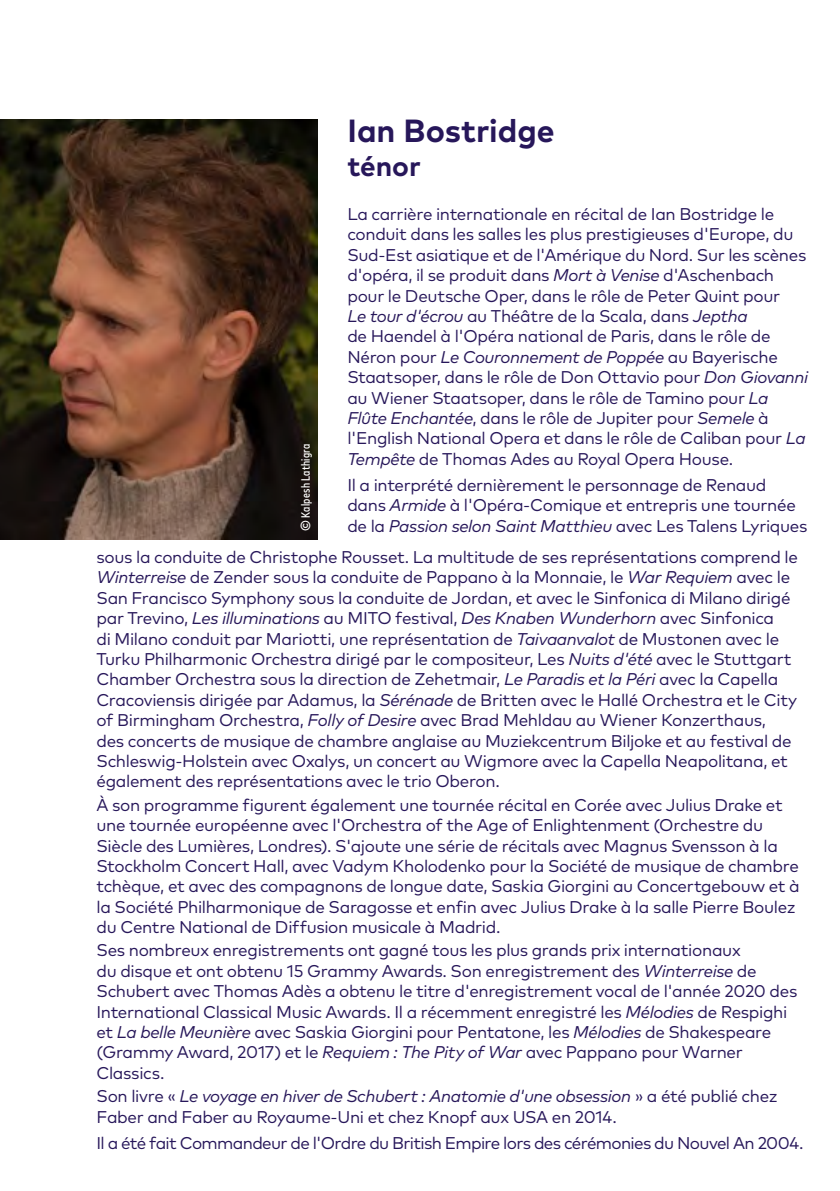
<style>
.page{position:relative;width:840px;height:1191px;background:#fff}
.page>*{position:absolute;margin:0;border:0;box-sizing:border-box;transform-origin:0 0}
.t1{font:700 32px "Mark Pro";color:#27175a}
.t2{font:700 28px "Mark Pro";color:#27175a}
.t3{font:17px/20.4px "Mark Pro";letter-spacing:-.02em;color:#27175a}
.t4{font:17px "Mark Pro";letter-spacing:-.04em;color:#27175a}
.t5{font:500 condensed 12px "Mark Pro";letter-spacing:.02em;color:#fff}
.s1{font-style:italic}
</style>
<div class="page">
<img style="left:0;top:120px;width:317px;height:419px">
<p class="t5" style="left:297px;top:531px;width:89px;rotate:-90deg">© Kalpesh Lathigra</p>
<h1 class="t1" style="left:347px;top:107px;width:209px">Ian Bostridge</h1>
<h2 class="t2" style="left:347px;top:145px;width:75px">ténor</h2>
<p class="t3" style="left:347px;top:202px;width:462px">La carrière internationale en récital de Ian Bostridge le conduit dans les salles les plus prestigieuses d'Europe, du Sud-Est asiatique et de l'Amérique du Nord. Sur les scènes d'opéra, il se produit dans <span class="s1">Mort à Venise</span> d'Aschenbach pour le Deutsche Oper, dans le rôle de Peter Quint pour<br><span class="s1">Le tour d'écrou</span> au Théâtre de la Scala, dans <span class="s1">Jeptha<br></span>de Haendel à l'Opéra national de Paris, dans le rôle de Néron pour <span class="s1">Le Couronnement de Poppée</span> au Bayerische Staatsoper, dans le rôle de Don Ottavio pour <span class="s1">Don Giovanni </span>au Wiener Staatsoper, dans le rôle de Tamino pour <span class="s1">La Flûte Enchantée</span>, dans le rôle de Jupiter pour <span class="s1">Semele</span> à l'English National Opera et dans le rôle de Caliban pour <span class="s1">La Tempête</span> de Thomas Ades au Royal Opera House.</p>
<p class="t3" style="left:347px;top:473px;width:450px">Il a interprété dernièrement le personnage de Renaud dans <span class="s1">Armide</span> à l'Opéra-Comique et entrepris une tournée</p>
<p class="t3" style="left:347px;top:514px;width:461px">de la <span class="s1">Passion selon Saint Matthieu</span> avec Les Talens Lyriques</p>
<p class="t3" style="left:96px;top:545px;width:702px">sous la conduite de Christophe Rousset. La multitude de ses représentations comprend le <span class="s1">Winterreise</span> de Zender sous la conduite de Pappano à la Monnaie, le <span class="s1">War Requiem</span> avec le San Francisco Symphony sous la conduite de Jordan, et avec le Sinfonica di Milano dirigé par Trevino, <span class="s1">Les illuminations</span> au MITO festival, <span class="s1">Des Knaben Wunderhorn</span> avec Sinfonica<br>di Milano conduit par Mariotti, une représentation de <span class="s1">Taivaanvalot</span> de Mustonen avec le Turku Philharmonic Orchestra dirigé par le compositeur, Les <span class="s1">Nuits d'été</span> avec le Stuttgart Chamber Orchestra sous la direction de Zehetmair, <span class="s1">Le Paradis et la Péri</span> avec la Capella Cracoviensis dirigée par Adamus, la <span class="s1">Sérénade</span> de Britten avec le Hallé Orchestra et le City of Birmingham Orchestra, <span class="s1">Folly of Desire</span> avec Brad Mehldau au Wiener Konzerthaus, des concerts de musique de chambre anglaise au Muziekcentrum Biljoke et au festival de Schleswig-Holstein avec Oxalys, un concert au Wigmore avec la Capella Neapolitana, et également des représentations avec le trio Oberon.</p>
<p class="t3" style="left:96px;top:793px;width:704px">À son programme figurent également une tournée récital en Corée avec Julius Drake et une tournée européenne avec l'Orchestra of the Age of Enlightenment (Orchestre du Siècle des Lumières, Londres). S'ajoute une série de récitals avec Magnus Svensson à la Stockholm Concert Hall, avec Vadym Kholodenko pour la Société de musique de chambre tchèque, et avec des compagnons de longue date, Saskia Giorgini au Concertgebouw et à la Société Philharmonique de Saragosse et enfin avec Julius Drake à la salle Pierre Boulez du Centre National de Diffusion musicale à Madrid.</p>
<p class="t3" style="left:96px;top:939px;width:702px">Ses nombreux enregistrements ont gagné tous les plus grands prix internationaux<br>du disque et ont obtenu 15 Grammy Awards. Son enregistrement des <span class="s1">Winterreise</span> de Schubert avec Thomas Adès a obtenu le titre d'enregistrement vocal de l'année 2020 des International Classical Music Awards. Il a récemment enregistré les <span class="s1">Mélodies</span> de Respighi et <span class="s1">La belle Meunière</span> avec Saskia Giorgini pour Pentatone, les <span class="s1">Mélodies</span> de Shakespeare (Grammy Award, 2017) et le <span class="s1">Requiem : The Pity of War</span> avec Pappano pour Warner Classics.</p>
<p class="t3" style="left:96px;top:1084px;width:682px">Son livre « <span class="s1">Le voyage en hiver de Schubert : Anatomie d'une obsession</span> » a été publié chez<br>Faber and Faber au Royaume-Uni et chez Knopf aux USA en 2014.</p>
<p class="t4" style="left:96px;top:1129px;width:708px">Il a été fait Commandeur de l'Ordre du British Empire lors des cérémonies du Nouvel An 2004.</p>
</div>
